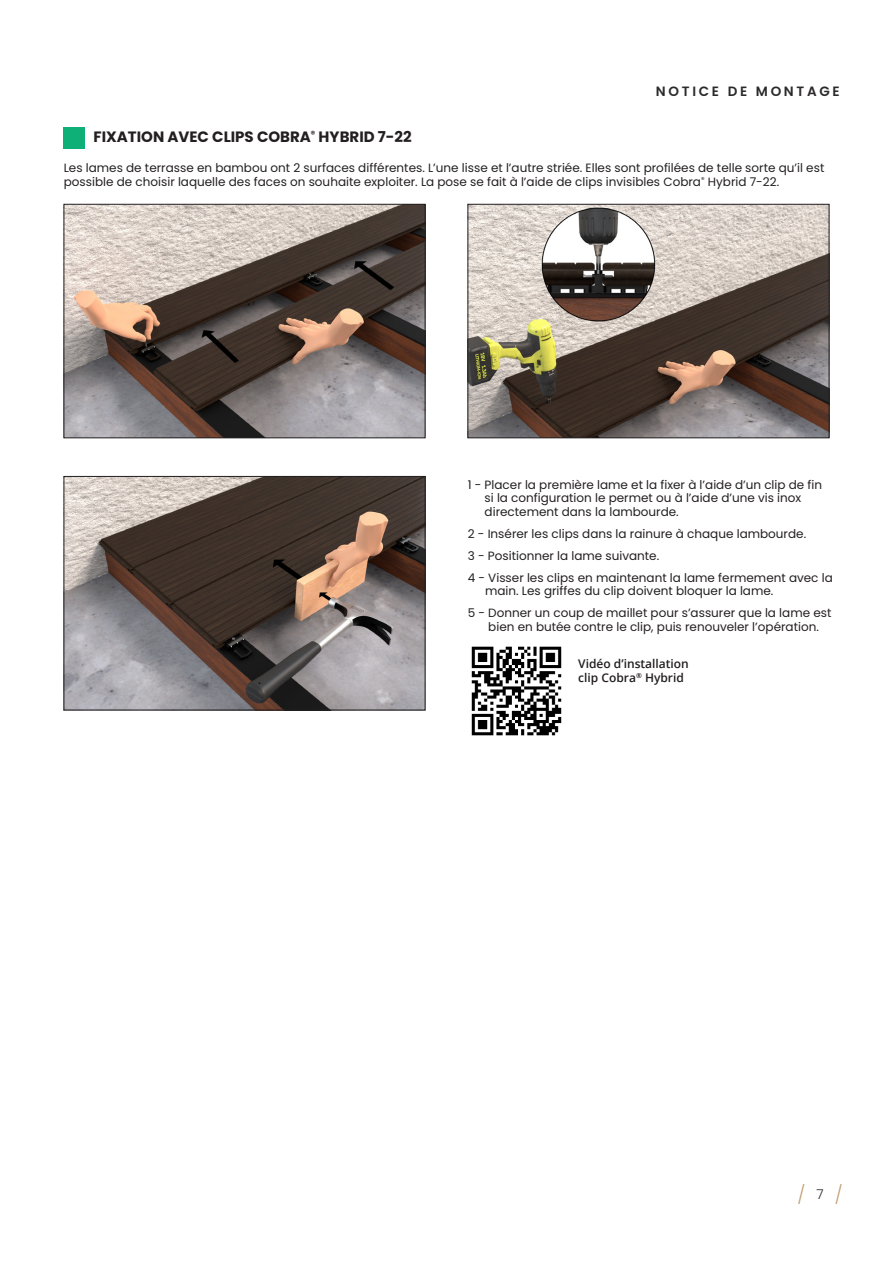
<style>
.page{position:relative;width:893px;height:1263px;background:#fff}
.page>*{position:absolute;margin:0;border:0;box-sizing:border-box;transform-origin:0 0}
.t1{font:300 18px "Poppins";color:#c29d74}
.t2{font:700 15px "Poppins";color:#231f20}
.Page_Number{font:600 13.5px "Poppins";letter-spacing:.2em;color:#2b292a}
.t3{font:300 13.5px "Poppins";color:#2b292a}
.t4{font:12px/13.5px "Poppins";color:#231f20}
.t5{font:600 12px/13.5px "Open Sans";color:#231f20}
</style>
<div class="page">
<img style="left:66px;top:206px;width:357px;height:230px">
<div style="left:64px;top:204px;width:361px;height:234px;border:1px solid #231f20"></div>
<img style="left:470px;top:206px;width:357px;height:230px">
<div style="left:468px;top:204px;width:361px;height:234px;border:1px solid #231f20"></div>
<div style="left:64px;top:128px;width:21px;height:21px;background:#0fb078"></div>
<img style="left:66px;top:478px;width:357px;height:230px">
<div style="left:64px;top:476px;width:361px;height:234px;border:1px solid #231f20"></div>
<img style="left:471px;top:646px;width:91px;height:90px">
<p class="Page_Number" style="left:656px;top:83px;width:185px">NOTICE DE MONTAGE</p>
<p class="t2" style="left:94px;top:128px;width:320px">FIXATION AVEC CLIPS COBRA<sup>®</sup> HYBRID 7-22</p>
<p class="t4" style="left:64px;top:161px;width:762px">Les lames de terrasse en bambou ont 2 surfaces différentes. L’une lisse et l’autre striée. Elles sont profilées de telle sorte qu’il est</p>
<p class="t4" style="left:64px;top:175px;width:717px">possible de choisir laquelle des faces on souhaite exploiter. La pose se fait à l’aide de clips invisibles Cobra<sup>®</sup> Hybrid 7-22.</p>
<p class="t4" style="left:485px;top:478px;width:339px;text-indent:-17px">1 - Placer la première lame et la fixer à l’aide d’un clip de fin si la configuration le permet ou à l’aide d’une vis inox directement dans la lambourde.</p>
<p class="t4" style="left:468px;top:527px;width:340px">2 - Insérer les clips dans la rainure à chaque lambourde.</p>
<p class="t4" style="left:468px;top:549px;width:193px">3 - Positionner la lame suivante.</p>
<p class="t4" style="left:485px;top:571px;width:349px;text-indent:-17px">4 - Visser les clips en maintenant la lame fermement avec la main. Les griffes du clip doivent bloquer la lame.</p>
<p class="t4" style="left:488px;top:606px;width:345px;text-indent:-21px">5 - Donner un coup de maillet pour s’assurer que la lame est bien en butée contre le clip, puis renouveler l’opération.</p>
<p class="t5" style="left:578px;top:657px;width:112px">Vidéo d’installation clip Cobra<sup>®</sup> Hybrid</p>
<h1 class="t1" style="left:797px;top:1185px;width:9px">/</h1>
<h1 class="t1" style="left:835px;top:1185px;width:9px">/</h1>
<p class="t3" style="left:817px;top:1186px;width:9px">7</p>
</div>
